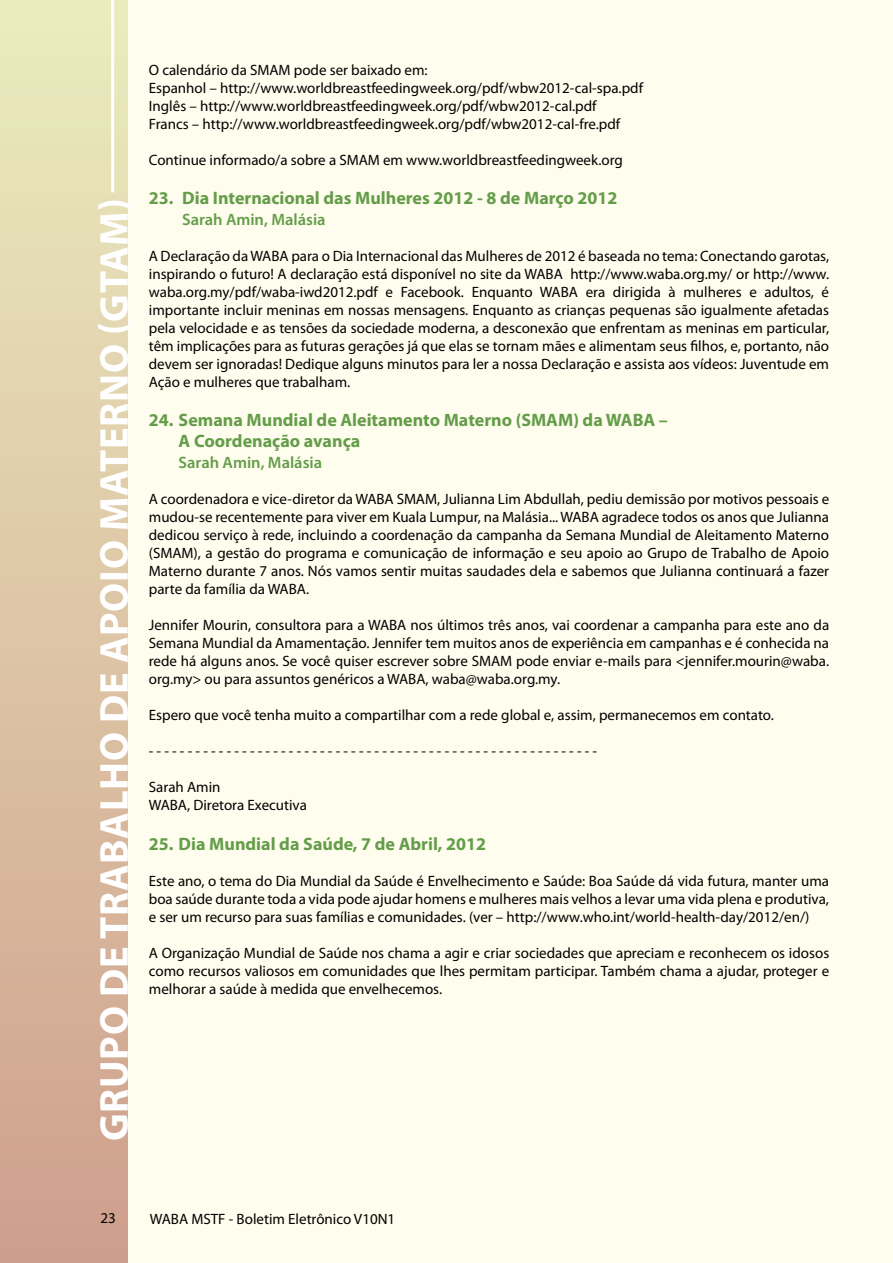
<style>
.page{position:relative;width:893px;height:1263px;background:#fffded}
.page>*{position:absolute;margin:0;border:0;box-sizing:border-box;transform-origin:0 0}
.t1{font:700 40.5px "Myriad Pro";letter-spacing:.02em;color:#fff}
.t2{font:700 18px "Myriad Pro";color:#649d4a}
.t3{font:600 16.5px "Myriad Pro";color:#649d4a}
.t4{font:15px/18px "Myriad Pro";color:#000;text-align:justify}
</style>
<div class="page">
<div style="left:0;top:0;width:128px;height:1263px;background:linear-gradient(to bottom,#ebecbf,#cf9e8c)"></div>
<hr style="left:111px;top:0;width:3px;height:192px;background:#fff">
<h1 class="t1" style="left:88px;top:1141px;width:945px;rotate:-90deg">Grupo de Trabalho de Apoio Materno (GTAM)</h1>
<p class="t4" style="left:149px;top:61px;width:496px;text-align:left">O calendário da SMAM pode ser baixado em:<br>Espanhol – http://www.worldbreastfeedingweek.org/pdf/wbw2012-cal-spa.pdf Inglês – http://www.worldbreastfeedingweek.org/pdf/wbw2012-cal.pdf<br>Francs – http://www.worldbreastfeedingweek.org/pdf/wbw2012-cal-fre.pdf</p>
<p class="t4" style="left:149px;top:151px;width:476px">Continue informado/a sobre a SMAM em www.worldbreastfeedingweek.org</p>
<p class="t2" style="left:149px;top:186px;width:470px">23. Dia Internacional das Mulheres 2012 - 8 de Março 2012</p>
<p class="t3" style="left:182px;top:209px;width:145px">Sarah Amin, Malásia</p>
<p class="t4" style="left:149px;top:247px;width:682px">A Declaração da WABA para o Dia Internacional das Mulheres de 2012 é baseada no tema: Conectando garotas, inspirando o futuro! A declaração está disponível no site da WABA http://www.waba.org.my/ or http://www. waba.org.my/pdf/waba-iwd2012.pdf e Facebook. Enquanto WABA era dirigida à mulheres e adultos, é importante incluir meninas em nossas mensagens. Enquanto as crianças pequenas são igualmente afetadas pela velocidade e as tensões da sociedade moderna, a desconexão que enfrentam as meninas em particular, têm implicações para as futuras gerações já que elas se tornam mães e alimentam seus filhos, e, portanto, não devem ser ignoradas! Dedique alguns minutos para ler a nossa Declaração e assista aos vídeos: Juventude em Ação e mulheres que trabalham.</p>
<p class="t2" style="left:149px;top:408px;width:485px">24. Semana Mundial de Aleitamento Materno (SMAM) da WABA</p>
<p class="t2" style="left:659px;top:408px;width:10px">–</p>
<p class="t2" style="left:149px;top:429px;width:22px">A</p>
<p class="t2" style="left:194px;top:429px;width:168px">Coordenação avança</p>
<p class="t3" style="left:179px;top:452px;width:145px">Sarah Amin, Malásia</p>
<p class="t4" style="left:149px;top:490px;width:682px">A coordenadora e vice-diretor da WABA SMAM, Julianna Lim Abdullah, pediu demissão por motivos pessoais e mudou-se recentemente para viver em Kuala Lumpur, na Malásia... WABA agradece todos os anos que Julianna dedicou serviço à rede, incluindo a coordenação da campanha da Semana Mundial de Aleitamento Materno (SMAM), a gestão do programa e comunicação de informação e seu apoio ao Grupo de Trabalho de Apoio Materno durante 7 anos. Nós vamos sentir muitas saudades dela e sabemos que Julianna continuará a fazer parte da família da WABA.</p>
<p class="t4" style="left:149px;top:616px;width:682px">Jennifer Mourin, consultora para a WABA nos últimos três anos, vai coordenar a campanha para este ano da Semana Mundial da Amamentação. Jennifer tem muitos anos de experiência em campanhas e é conhecida na rede há alguns anos. Se você quiser escrever sobre SMAM pode enviar e-mails para &lt;jennifer.mourin@waba. org.my&gt; ou para assuntos genéricos a WABA, waba@waba.org.my.</p>
<p class="t4" style="left:149px;top:706px;width:627px">Espero que você tenha muito a compartilhar com a rede global e, assim, permanecemos em contato.</p>
<p class="t4" style="left:149px;top:742px;width:450px">- - - - - - - - - - - - - - - - - - - - - - - - - - - - - - - - - - - - - - - - - - - - - - - - - - - - - - - - - -</p>
<p class="t4" style="left:149px;top:778px;width:160px">Sarah Amin<br>WABA, Diretora Executiva</p>
<p class="t2" style="left:149px;top:832px;width:339px">25. Dia Mundial da Saúde, 7 de Abril, 2012</p>
<p class="t4" style="left:149px;top:871px;width:682px">Este ano, o tema do Dia Mundial da Saúde é Envelhecimento e Saúde: Boa Saúde dá vida futura, manter uma boa saúde durante toda a vida pode ajudar homens e mulheres mais velhos a levar uma vida plena e produtiva, e ser um recurso para suas famílias e comunidades. (ver – http://www.who.int/world-health-day/2012/en/)</p>
<p class="t4" style="left:149px;top:943px;width:682px">A Organização Mundial de Saúde nos chama a agir e criar sociedades que apreciam e reconhecem os idosos como recursos valiosos em comunidades que lhes permitam participar. Também chama a ajudar, proteger e melhorar a saúde à medida que envelhecemos.</p>
<p class="t4" style="left:100px;top:1209px;width:17px">23</p>
<p class="t4" style="left:150px;top:1209px;width:247px">WABA MSTF - Boletim Eletrônico V10N1</p>
</div>
